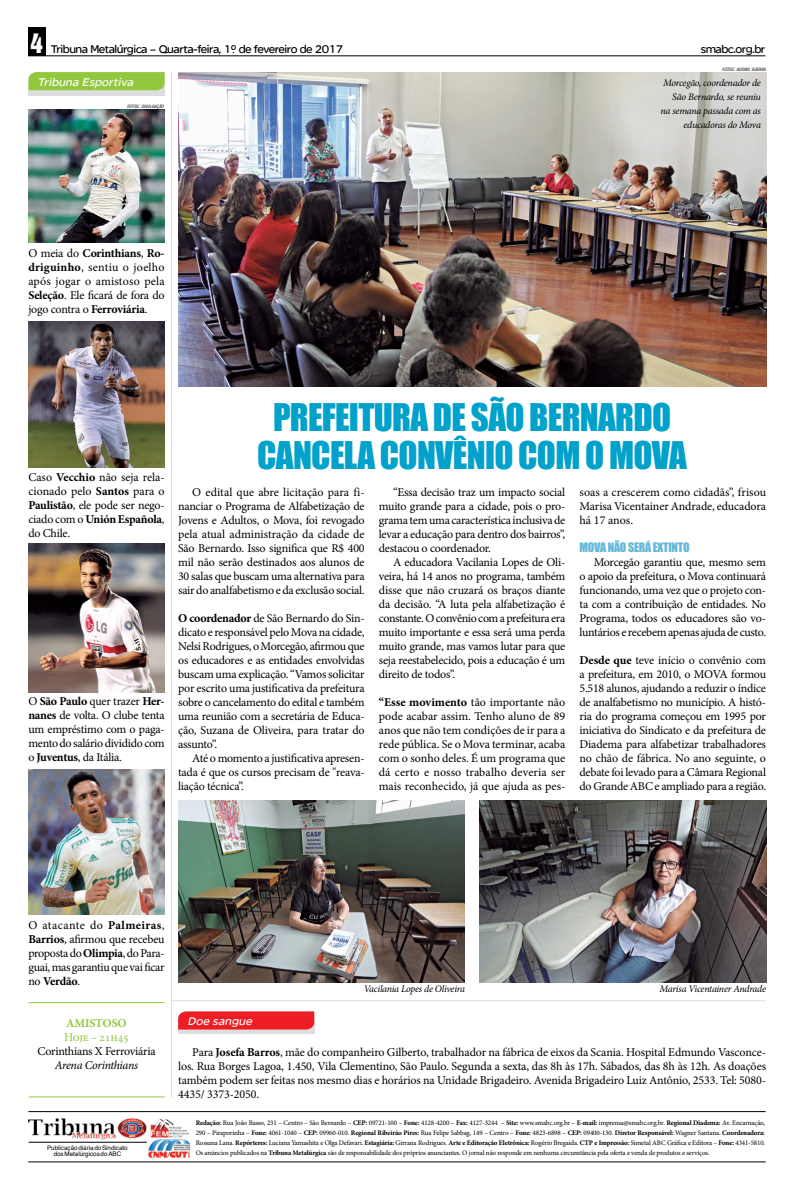
<style>
.page{position:relative;width:794px;height:1191px;background:#fff}
.page>*{position:absolute;margin:0;border:0;box-sizing:border-box;transform-origin:0 0}
.t1{font:35px/38px "Impact";letter-spacing:-.02em;color:#00a1cb;text-align:center}
.t2{font:12px/14px "Minion Pro";letter-spacing:-.02em;color:#000;text-align:justify}
.t3{font:12px "SE Optimist Semi";letter-spacing:-.04em;color:#000}
.t4{font:italic 12px "SE Optimist Semi";color:#fff}
.t5{font:12px "Impact";letter-spacing:-.02em;color:#64b8d9}
.t6{font:italic 12px "Minion Pro";letter-spacing:-.03em;color:#000}
.t7{font:12px "Minion Pro";letter-spacing:-.02em;color:#92c83e}
.t8{font:700 12px "Minion Pro";color:#92c83e}
.t9{font:italic 10px/14px "Minion Pro";letter-spacing:-.025em;color:#000;text-align:right}
.t10{font:7px/10px "Minion Pro";letter-spacing:-.02em;color:#000;text-align:justify}
.t11{font:6.2px/6.2px "Helvetica";color:#000;text-align:center}
.t12{font:italic condensed 4.4px "Swiss 721 BT";color:#000}
.s1{font-family:"Helvetica Inserat";font-size:25px;color:#fff}
.s2{font-size:6.2px}
.s3{font-weight:700}
</style>
<div class="page">
<img style="left:178px;top:800px;width:287px;height:182px">
<img style="left:178px;top:72px;width:588px;height:314px">
<svg style="left:29px;top:90px;width:136px;height:6px"></svg>
<svg style="left:29px;top:72px;width:136px;height:18px;background:#93c840"></svg>
<img style="left:28px;top:109px;width:136px;height:134px">
<img style="left:28px;top:322px;width:136px;height:146px">
<img style="left:28px;top:543px;width:136px;height:150px">
<img style="left:29px;top:769px;width:136px;height:145px">
<div style="left:28px;top:27px;width:17px;height:29px;background:#000"></div>
<hr style="left:28px;top:55px;width:737px;height:1px;background:#000">
<img style="left:29px;top:1118px;width:118px;height:22px">
<hr style="left:28px;top:1111px;width:737px;height:1px;background:#000">
<img style="left:148px;top:1139px;width:41px;height:18px">
<hr style="left:28px;top:1161px;width:737px;height:1px;background:#000">
<hr style="left:29px;top:1141px;width:118px;height:1px;background:#000">
<img style="left:151px;top:1118px;width:37px;height:19px">
<hr style="left:171px;top:72px;width:1px;height:1025px;background:#dcddde">
<hr style="left:172px;top:1000px;width:593px;height:1px;background:#dcddde">
<svg style="left:178px;top:1029px;width:136px;height:4px"></svg>
<svg style="left:178px;top:1011px;width:136px;height:18px;background:#ed242a"></svg>
<img style="left:479px;top:801px;width:287px;height:181px">
<hr style="left:29px;top:1002px;width:136px;height:1px;background:#92c83e">
<hr style="left:29px;top:1096px;width:136px;height:1px;background:#92c83e">
<p class="t3" style="left:30px;top:42px;width:315px"><span class="s1">4</span> Tribuna Metalúrgica – Quarta-feira, 1º de fevereiro de 2017</p>
<p class="t4" style="left:37px;top:75px;width:100px">Tribuna Esportiva</p>
<p class="t12" style="left:127px;top:103px;width:38px">FOTOS<span class="s2">:</span> DIVULGAÇÃO</p>
<p class="t2" style="left:28px;top:246px;width:138px">O meia do <span class="s3">Corinthians</span>, <span class="s3">Ro&shy;driguinho</span>, sentiu o joelho após jogar o amistoso pela <span class="s3">Seleção</span>. Ele ficará de fora do jogo contra o <span class="s3">Ferroviária</span>.</p>
<p class="t3" style="left:701px;top:42px;width:66px">smabc.org.br</p>
<p class="t12" style="left:722px;top:67px;width:45px">FOTOS<span class="s2">:</span> ADONIS GUERRA</p>
<p class="t9" style="left:660px;top:75px;width:102px">Morcegão, coordenador de<br>São Bernardo, se reuniu na semana passada com as educadoras do Mova</p>
<p class="t2" style="left:28px;top:470px;width:138px">Caso <span class="s3">Vecchio</span> não seja rela&shy;cionado pelo <span class="s3">Santos</span> para o <span class="s3">Paulistão</span>, ele pode ser nego&shy;ciado com o <span class="s3">Unión Española</span>, do Chile.</p>
<p class="t2" style="left:28px;top:694px;width:138px">O <span class="s3">São Paulo</span> quer trazer <span class="s3">Her&shy;nanes</span> de volta. O clube tenta um empréstimo com o paga&shy;mento do salário dividido com o <span class="s3">Juventus</span>, da Itália.</p>
<h1 class="t1" style="left:257px;top:397px;width:431px">PREFEITURA DE SÃO BERNARDO<br>CANCELA CONVÊNIO COM O MOVA</h1>
<p class="t2" style="left:178px;top:485px;width:188px;text-indent:14px">O edital que abre licitação para fi&shy;nanciar o Programa de Alfabetização de Jovens e Adultos, o Mova, foi revogado pela atual administração da cidade de São Bernardo. Isso significa que R$ 400 mil não serão destinados aos alunos de 30 salas que buscam uma alternativa para sair do analfabetismo e da exclusão social.</p>
<p class="t2" style="left:178px;top:611px;width:188px"><span class="s3">O coordenador</span> de São Bernardo do Sin&shy;dicato e responsável pelo Mova na cidade, Nelsi Rodrigues, o Morcegão, afirmou que os educadores e as entidades envolvidas buscam uma explicação. “Vamos solicitar por escrito uma justificativa da prefeitura sobre o cancelamento do edital e também uma reunião com a secretária de Educa&shy;ção, Suzana de Oliveira, para tratar do assunto”.</p>
<p class="t2" style="left:178px;top:751px;width:188px;text-indent:14px">Até o momento a justificativa apresen&shy;tada é que os cursos precisam de "reava&shy;liação técnica”.</p>
<p class="t2" style="left:379px;top:485px;width:188px;text-indent:14px">“Essa decisão traz um impacto social muito grande para a cidade, pois o pro&shy;grama tem uma característica inclusiva de levar a educação para dentro dos bairros”, destacou o coordenador.</p>
<p class="t2" style="left:379px;top:555px;width:188px;text-indent:14px">A educadora Vacilania Lopes de Oli&shy;veira, há 14 anos no programa, também disse que não cruzará os braços diante da decisão. “A luta pela alfabetização é constante. O convênio com a prefeitura era muito importante e essa será uma perda muito grande, mas vamos lutar para que seja reestabelecido, pois a educação é um direito de todos”.</p>
<p class="t2" style="left:379px;top:695px;width:188px"><span class="s3">“Esse movimento</span> tão importante não pode acabar assim. Tenho aluno de 89 anos que não tem condições de ir para a rede pública. Se o Mova terminar, acaba com o sonho deles. É um programa que dá certo e nosso trabalho deveria ser mais reconhecido, já que ajuda as pes-</p>
<p class="t2" style="left:579px;top:485px;width:188px">soas a crescerem como cidadãs”, frisou Marisa Vicentainer Andrade, educadora há 17 anos.</p>
<p class="t5" style="left:579px;top:537px;width:112px">MOVA NÃO SERÁ EXTINTO</p>
<p class="t2" style="left:579px;top:555px;width:188px;text-indent:14px">Morcegão garantiu que, mesmo sem o apoio da prefeitura, o Mova continuará funcionando, uma vez que o projeto con&shy;ta com a contribuição de entidades. No Programa, todos os educadores são vo&shy;luntários e recebem apenas ajuda de custo.</p>
<p class="t2" style="left:579px;top:653px;width:188px"><span class="s3">Desde que</span> teve início o convênio com a prefeitura, em 2010, o MOVA formou 5.518 alunos, ajudando a reduzir o índice de analfabetismo no município. A histó&shy;ria do programa começou em 1995 por iniciativa do Sindicato e da prefeitura de Diadema para alfabetizar trabalhadores no chão de fábrica. No ano seguinte, o debate foi levado para a Câmara Regional do Grande ABC e ampliado para a região.</p>
<p class="t2" style="left:28px;top:918px;width:138px">O atacante do <span class="s3">Palmeiras</span>, <span class="s3">Barrios</span>, afirmou que recebeu proposta do <span class="s3">Olimpia</span>, do Para&shy;guai, mas garantiu que vai ficar no <span class="s3">Verdão</span>.</p>
<p class="t8" style="left:66px;top:1015px;width:17px">Amistoso</p>
<p class="t7" style="left:64px;top:1029px;width:67px">Hoje – 21h45</p>
<p class="t2" style="left:37px;top:1044px;width:120px">Corinthians X Ferroviária</p>
<p class="t6" style="left:55px;top:1057px;width:85px">Arena Corinthians</p>
<p class="t11" style="left:47px;top:1144px;width:82px">Publicação diária do Sindicato dos Metalúrgicos do ABC</p>
<p class="t4" style="left:188px;top:1014px;width:69px">Doe sangue</p>
<p class="t9" style="left:364px;top:981px;width:103px">Vacilania Lopes de Oliveira</p>
<p class="t9" style="left:659px;top:981px;width:108px">Marisa Vicentainer Andrade</p>
<p class="t2" style="left:178px;top:1044px;width:589px;text-indent:14px">Para <span class="s3">Josefa Barros</span>, mãe do companheiro Gilberto, trabalhador na fábrica de eixos da Scania. Hospital Edmundo Vasconce&shy;los. Rua Borges Lagoa, 1.450, Vila Clementino, São Paulo. Segunda a sexta, das 8h às 17h. Sábados, das 8h às 12h. As doações também podem ser feitas nos mesmo dias e horários na Unidade Brigadeiro. Avenida Brigadeiro Luiz Antônio, 2533. Tel: 5080- 4435/ 3373-2050.</p>
<p class="t10" style="left:196px;top:1117px;width:571px"><span class="s3">Redação:</span> Rua João Basso, 231 – Centro – São Bernardo – <span class="s3">CEP:</span> 09721-100 – <span class="s3">Fone:</span> 4128-4200 – <span class="s3">Fax:</span> 4127-3244 – <span class="s3">Site:</span> www.smabc.org.br – <span class="s3">E-mail:</span> imprensa@smabc.org.br. <span class="s3">Regional Diadema:</span> Av. Encarnação, 290 – Piraporinha – <span class="s3">Fone:</span> 4061-1040 – <span class="s3">CEP:</span> 09960-010. <span class="s3">Regional Ribeirão Pires:</span> Rua Felipe Sabbag, 149 – Centro – <span class="s3">Fone:</span> 4823-6898 – <span class="s3">CEP:</span> 09400-130. <span class="s3">Diretor Responsável:</span> Wagner Santana. <span class="s3">Coordenadora:<br></span>Rossana Lana. <span class="s3">Repórteres:</span> Luciana Yamashita e Olga Defavari. <span class="s3">Estagiária:</span> Girrana Rodrigues. <span class="s3">Arte e Editoração Eletrônica:</span> Rogério Bregaida. <span class="s3">CTP e Impressão:</span> Simetal ABC Gráfica e Editora – <span class="s3">Fone:</span> 4341-5810.<br>Os anúncios publicados na <span class="s3">Tribuna Metalúrgica</span> são de responsabilidade dos próprios anunciantes. O jornal não responde em nenhuma circunstância pela oferta e venda de produtos e serviços.</p>
</div>
